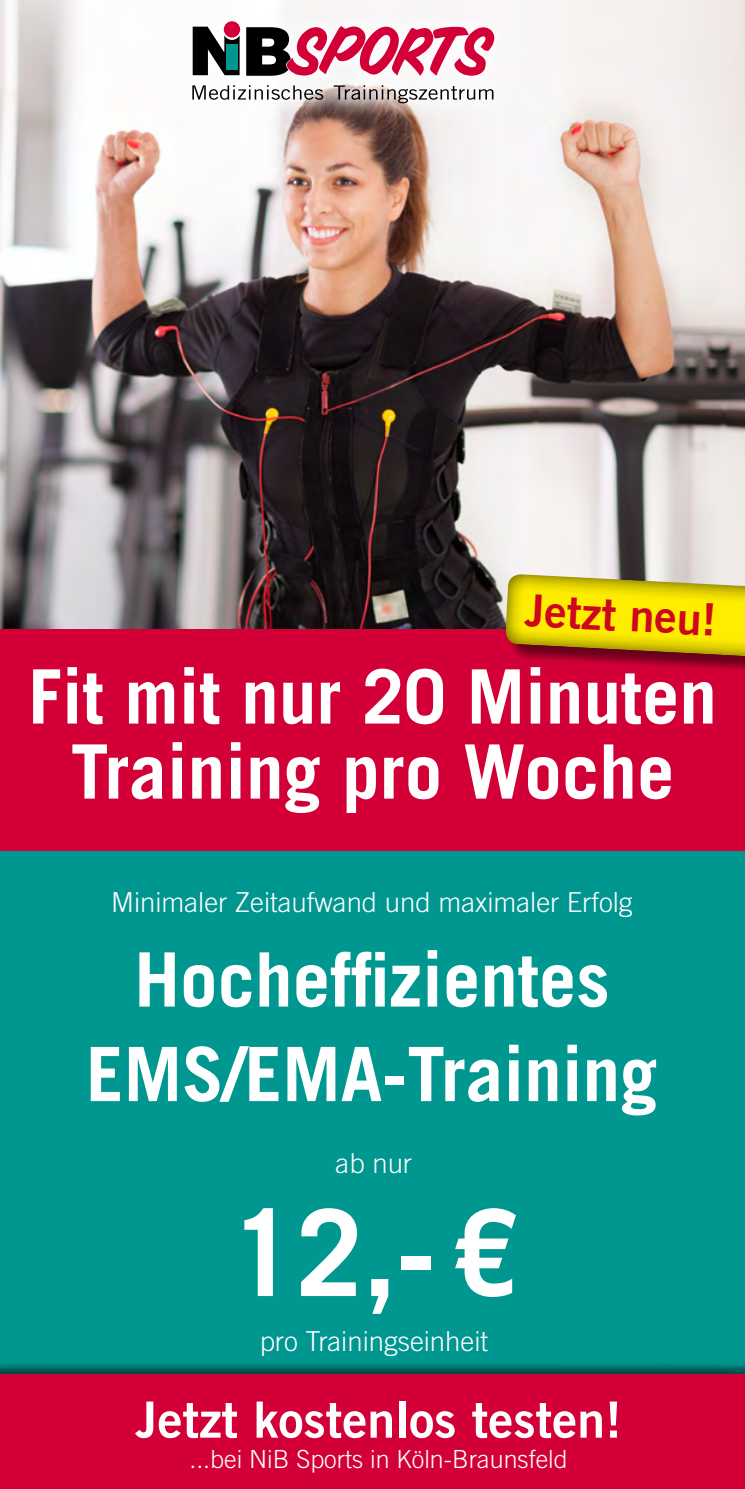
<style>
.page{position:relative;width:745px;height:1489px;background:#fff}
.page>*{position:absolute;margin:0;border:0;box-sizing:border-box;transform-origin:0 0}
.t1{font:700 120px "Trade Gothic LT Std";color:#fff}
.t2{font:700 75px/75px "Trade Gothic LT Std";color:#fff;text-align:center}
.t3{font:50px "Trade Gothic LT Std Bd 2";color:#fff}
.t4{font:44.5px "Trade Gothic LT Std Bd 2";color:#cd071e}
.t5{font:300 27.5px "Trade Gothic LT Std";color:#fff}
.t6{font:300 25px "Trade Gothic LT Std";color:#fff}
</style>
<div class="page">
<img style="left:0;top:0;width:744px;height:629px">
<div style="left:0;top:629px;width:744px;height:744px;background:#009790"></div>
<div style="left:0;top:629px;width:744px;height:221px;background:#d20037"></div>
<div style="left:173px;top:2px;width:339px;height:120px;background:#fff;opacity:.75"></div>
<svg style="left:192px;top:85px;width:131px;height:15px"></svg>
<svg style="left:333px;top:85px;width:160px;height:18px"></svg>
<svg style="left:192px;top:27px;width:47px;height:48px"></svg>
<div style="left:224px;top:21px;width:16px;height:17px;background:#d20037;border-radius:50%"></div>
<div style="left:226px;top:44px;width:11px;height:25px;background:#009790"></div>
<svg style="left:246px;top:26px;width:248px;height:50px"></svg>
<svg style="left:483px;top:571px;width:261px;height:96px;background:#d3a71f"></svg>
<div style="left:0;top:1360px;width:744px;height:128px;background:#000;opacity:.55"></div>
<div style="left:0;top:1373px;width:744px;height:115px;background:#d20037"></div>
<p class="t4" style="left:526px;top:582px;width:193px;rotate:3deg">Jetzt neu!</p>
<p class="t2" style="left:28px;top:658px;width:689px">Fit mit nur 20 Minuten<br>Training pro Woche</p>
<p class="t5" style="left:111px;top:885px;width:523px">Minimaler Zeitaufwand und maximaler Erfolg</p>
<p class="t2" style="left:86px;top:931px;width:572px;line-height:94.5px">Hocheffizientes<br>EMS/EMA-Training</p>
<p class="t5" style="left:335px;top:1146px;width:78px">ab nur</p>
<h1 class="t1" style="left:229px;top:1179px;width:290px">12,-€</h1>
<p class="t5" style="left:259px;top:1324px;width:230px">pro Trainingseinheit</p>
<p class="t3" style="left:135px;top:1388px;width:487px">Jetzt kostenlos testen!</p>
<p class="t6" style="left:189px;top:1443px;width:379px">...bei NiB Sports in Köln-Braunsfeld</p>
</div>
